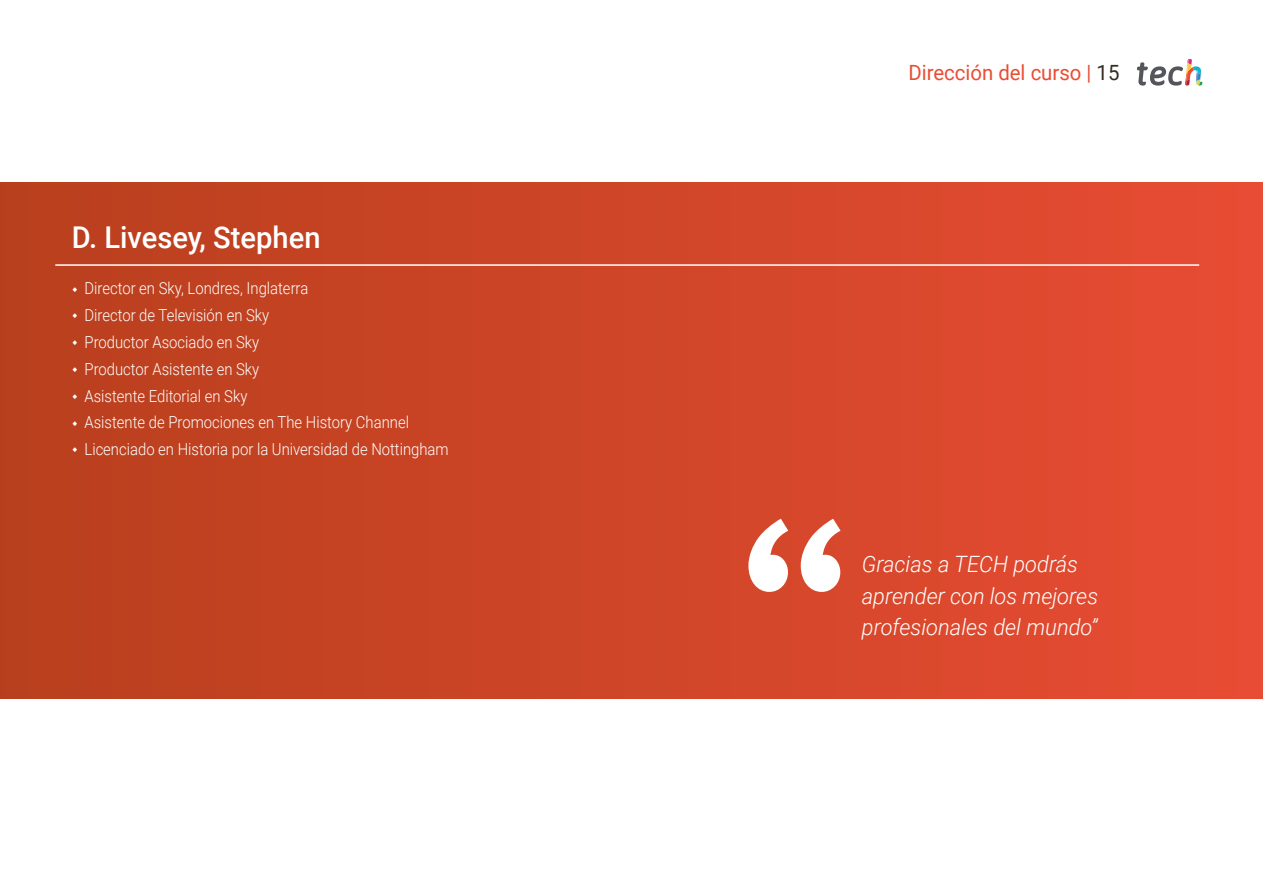
<style>
.page{position:relative;width:1263px;height:893px;background:#fff}
.page>*{position:absolute;margin:0;border:0;box-sizing:border-box;transform-origin:0 0}
.t1{font:500 30px "Roboto";color:#fff}
.t2{font:italic 300 22.5px/31.5px "Roboto";color:#fff}
.t3{font:21px "Roboto";color:#e94d35}
.t4{font:300 16.5px/26.7px "Roboto";color:#fff;scale:.9 1}
.s1{color:#312e20}
</style>
<div class="page">
<div style="left:0;top:182px;width:1263px;height:516px;background:linear-gradient(to right,#b83f1d,#e84c33)"></div>
<svg style="left:748px;top:519px;width:92px;height:73px"></svg>
<hr style="left:55px;top:264px;width:1144px;height:2px;background:#fff">
<svg style="left:1137px;top:59px;width:65px;height:27px"></svg>
<svg style="left:73px;top:287px;width:4px;height:5px"></svg>
<svg style="left:73px;top:314px;width:4px;height:5px"></svg>
<svg style="left:73px;top:340px;width:4px;height:5px"></svg>
<svg style="left:73px;top:367px;width:4px;height:5px"></svg>
<svg style="left:73px;top:394px;width:4px;height:5px"></svg>
<svg style="left:73px;top:421px;width:4px;height:5px"></svg>
<svg style="left:73px;top:447px;width:4px;height:5px"></svg>
<h1 class="t1" style="left:72px;top:216px;width:250px">D. Livesey, Stephen</h1>
<p class="t4" style="left:85px;top:275px;width:406px">Director en Sky, Londres, Inglaterra<br>Director de Televisión en Sky<br>Productor Asociado en Sky<br>Productor Asistente en Sky<br>Asistente Editorial en Sky<br>Asistente de Promociones en The History Channel Licenciado en Historia por la Universidad de Nottingham</p>
<p class="t3" style="left:908px;top:57px;width:213px">Dirección del curso | <span class="s1">15</span></p>
<h2 class="t2" style="left:862px;top:548px;width:238px">Gracias a TECH podrás aprender con los mejores profesionales del mundo”</h2>
</div>
